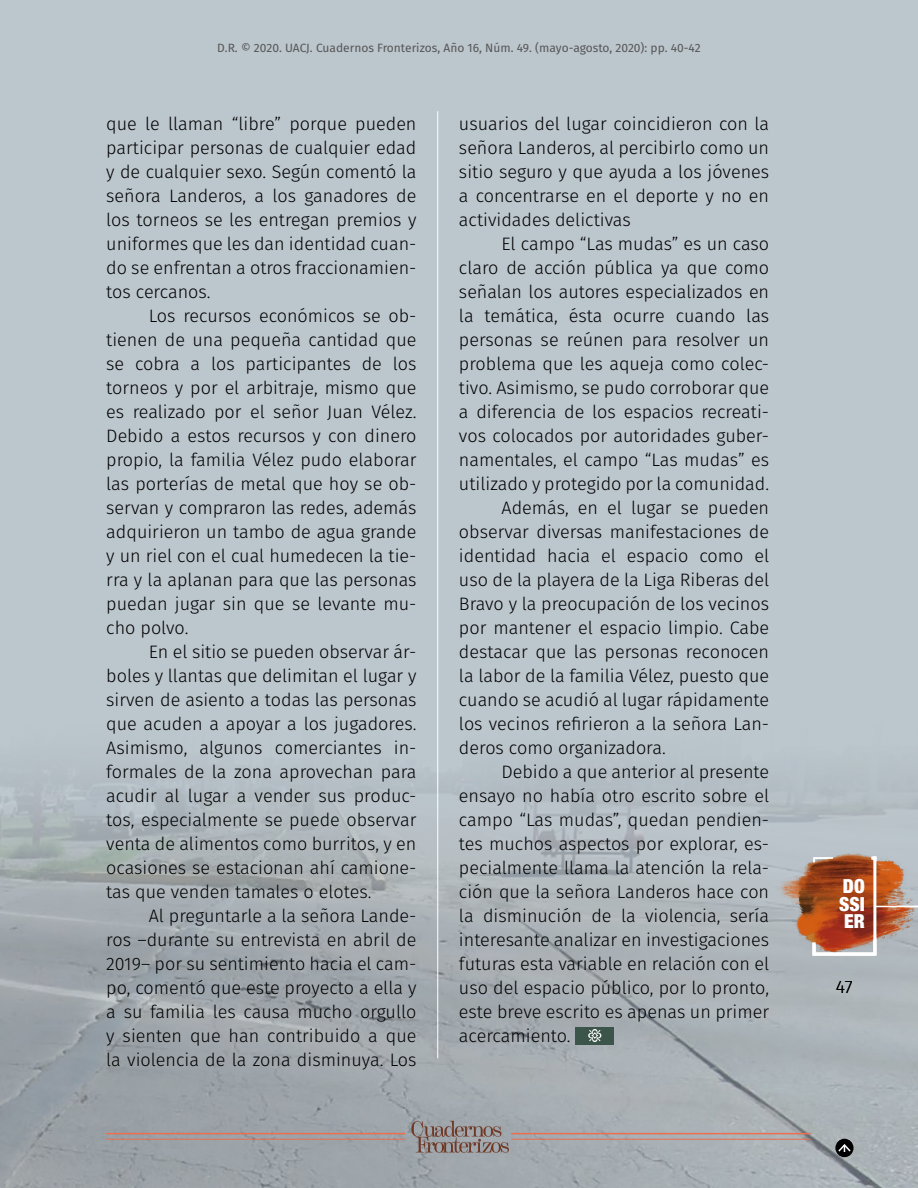
<style>
.page{position:relative;width:918px;height:1188px;background:#b6c1c9}
.page>*{position:absolute;margin:0;border:0;box-sizing:border-box;transform-origin:0 0}
.t1{font:900 condensed 19.2px/17.2px "Helvetica Neue";color:#fff;text-align:right}
.t2{font:300 18px/24px "Fira Sans";color:#000;text-align:justify}
.t3{font:12px "Fira Sans";color:#575756}
</style>
<div class="page">
<img style="left:0;top:693px;width:918px;height:495px">
<div style="left:576px;top:1027px;width:38px;height:17px;background:#3c554b"></div>
<svg style="left:588px;top:1029px;width:13px;height:13px"></svg>
<hr style="left:437px;top:111px;width:1px;height:947px;background:#fff">
<hr style="left:106px;top:1133px;width:300px;height:1px;background:#eb7051">
<hr style="left:511px;top:1133px;width:299px;height:1px;background:#eb7051">
<hr style="left:106px;top:1139px;width:300px;height:1px;background:#eb7051">
<hr style="left:511px;top:1139px;width:299px;height:1px;background:#eb7051">
<img style="left:769px;top:832px;width:149px;height:149px">
<svg style="left:411px;top:1120px;width:98px;height:33px;background:#938b8a"></svg>
<svg style="left:835px;top:1139px;width:19px;height:18px"></svg>
<svg style="left:837px;top:1143px;width:15px;height:10px"></svg>
<hr style="left:875px;top:906px;width:43px;height:1px;background:#fff">
<svg style="left:811px;top:855px;width:67px;height:102px;background:#a9583a"></svg>
<p class="t3" style="left:217px;top:39px;width:485px">D.R. © 2020. UACJ. Cuadernos Fronterizos, Año 16, Núm. 49. (mayo-agosto, 2020): pp. 40-42</p>
<p class="t2" style="left:106px;top:112px;width:312px">que le llaman “libre” porque pueden participar personas de cualquier edad y de cualquier sexo. Según comentó la señora Landeros, a los ganadores de los torneos se les entregan premios y uniformes que les dan identidad cuan&shy;do se enfrentan a otros fraccionamien&shy;tos cercanos.</p>
<p class="t2" style="left:106px;top:304px;width:312px;text-indent:43px">Los recursos económicos se ob&shy;tienen de una pequeña cantidad que se cobra a los participantes de los torneos y por el arbitraje, mismo que es realizado por el señor Juan Vélez.<br>Debido a estos recursos y con dinero propio, la familia Vélez pudo elaborar las porterías de metal que hoy se ob&shy;servan y compraron las redes, además adquirieron un tambo de agua grande y un riel con el cual humedecen la tie&shy;rra y la aplanan para que las personas puedan jugar sin que se levante mu&shy;cho polvo.</p>
<p class="t2" style="left:106px;top:640px;width:312px;text-indent:43px">En el sitio se pueden observar ár&shy;boles y llantas que delimitan el lugar y sirven de asiento a todas las personas que acuden a apoyar a los jugadores.<br>Asimismo, algunos comerciantes in&shy;formales de la zona aprovechan para acudir al lugar a vender sus produc&shy;tos, especialmente se puede observar venta de alimentos como burritos, y en ocasiones se estacionan ahí camione&shy;tas que venden tamales o elotes.</p>
<p class="t2" style="left:106px;top:904px;width:312px;text-indent:43px">Al preguntarle a la señora Lande&shy;ros ―durante su entrevista en abril de 2019― por su sentimiento hacia el cam&shy;po, comentó que este proyecto a ella y a su familia les causa mucho orgullo y sienten que han contribuido a que la violencia de la zona disminuya. Los</p>
<p class="t2" style="left:459px;top:112px;width:312px">usuarios del lugar coincidieron con la señora Landeros, al percibirlo como un sitio seguro y que ayuda a los jóvenes a concentrarse en el deporte y no en actividades delictivas</p>
<p class="t2" style="left:502px;top:232px;width:269px">El campo “Las mudas” es un caso</p>
<p class="t2" style="left:459px;top:256px;width:312px">claro de acción pública ya que como</p>
<p class="t2" style="left:459px;top:280px;width:312px">señalan los autores especializados en</p>
<p class="t2" style="left:459px;top:304px;width:312px">la temática, ésta ocurre cuando las</p>
<p class="t2" style="left:459px;top:328px;width:312px">personas se reúnen para resolver un</p>
<p class="t2" style="left:459px;top:352px;width:312px">problema que les aqueja como colec-</p>
<p class="t2" style="left:459px;top:376px;width:312px">tivo. Asimismo, se pudo corroborar que</p>
<p class="t2" style="left:459px;top:400px;width:312px">a diferencia de los espacios recreati-</p>
<p class="t2" style="left:459px;top:424px;width:312px">vos colocados por autoridades guber-</p>
<p class="t2" style="left:459px;top:448px;width:312px">namentales, el campo “Las mudas” es</p>
<p class="t2" style="left:459px;top:472px;width:312px">utilizado y protegido por la comunidad.</p>
<p class="t2" style="left:502px;top:496px;width:269px">Además, en el lugar se pueden</p>
<p class="t2" style="left:459px;top:520px;width:312px">observar diversas manifestaciones de</p>
<p class="t2" style="left:459px;top:544px;width:312px">identidad hacia el espacio como el</p>
<p class="t2" style="left:459px;top:568px;width:312px">uso de la playera de la Liga Riberas del</p>
<p class="t2" style="left:459px;top:592px;width:312px">Bravo y la preocupación de los vecinos</p>
<p class="t2" style="left:459px;top:616px;width:312px">por mantener el espacio limpio. Cabe</p>
<p class="t2" style="left:459px;top:640px;width:312px">destacar que las personas reconocen</p>
<p class="t2" style="left:459px;top:664px;width:312px">la labor de la familia Vélez, puesto que</p>
<p class="t2" style="left:459px;top:688px;width:312px">cuando se acudió al lugar rápidamente</p>
<p class="t2" style="left:459px;top:712px;width:312px">los vecinos refirieron a la señora Lan-</p>
<p class="t2" style="left:459px;top:736px;width:208px">deros como organizadora.</p>
<p class="t2" style="left:502px;top:760px;width:269px">Debido a que anterior al presente</p>
<p class="t2" style="left:459px;top:784px;width:312px">ensayo no había otro escrito sobre el</p>
<p class="t2" style="left:459px;top:808px;width:312px">campo “Las mudas”, quedan pendien-</p>
<p class="t2" style="left:459px;top:832px;width:312px">tes muchos aspectos por explorar, es-</p>
<p class="t2" style="left:459px;top:856px;width:312px">pecialmente llama la atención la rela-</p>
<p class="t2" style="left:459px;top:880px;width:312px">ción que la señora Landeros hace con</p>
<p class="t2" style="left:459px;top:904px;width:312px">la disminución de la violencia, sería</p>
<p class="t2" style="left:459px;top:927px;width:312px">interesante analizar en investigaciones</p>
<p class="t2" style="left:459px;top:951px;width:312px">futuras esta variable en relación con el</p>
<p class="t2" style="left:459px;top:975px;width:312px">uso del espacio público, por lo pronto,</p>
<p class="t2" style="left:459px;top:999px;width:312px">este breve escrito es apenas un primer</p>
<p class="t2" style="left:459px;top:1023px;width:113px">acercamiento.</p>
<p class="t1" style="left:832px;top:868px;width:34px">DI<br>DAC<br>TI<br>KÓN</p>
<p class="t1" style="left:833px;top:877px;width:34px;text-align:center">CHA<br>M<br>ZAL</p>
<p class="t1" style="left:839px;top:877px;width:27px;text-align:justify">DO SSI ER</p>
<p class="t2" style="left:836px;top:975px;width:18px">47</p>
</div>
